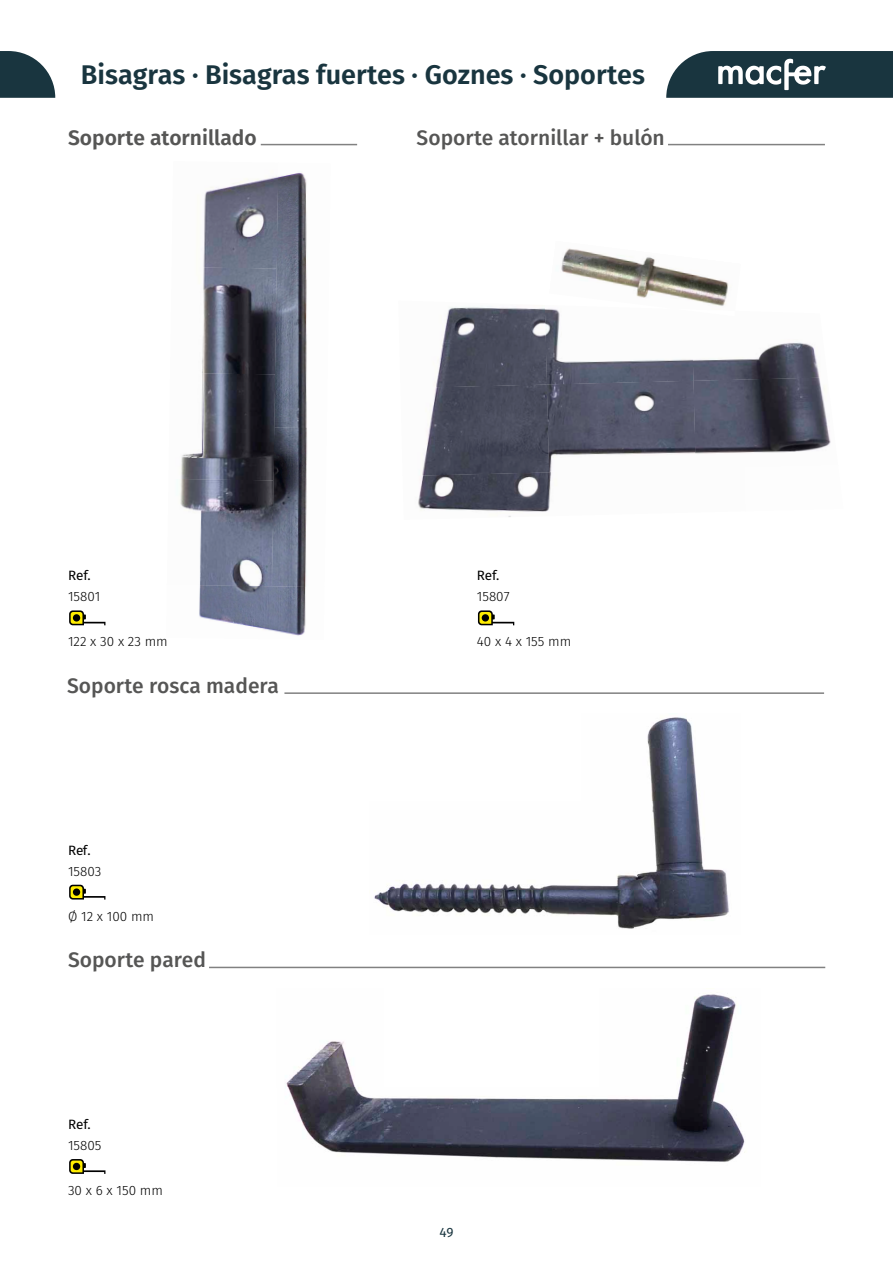
<style>
.page{position:relative;width:893px;height:1263px;background:#fff}
.page>*{position:absolute;margin:0;border:0;box-sizing:border-box;transform-origin:0 0}
.t1{font:600 27px "Fira Sans";color:#19353f}
.t2{font:500 21px "Fira Sans";color:#565655}
.t3{font:600 21px "Fira Sans";color:#565655}
.t4{font:300 13.5px "Fira Sans";color:#000}
.t5{font:13.5px "Fira Sans";letter-spacing:-.01em;color:#000}
.t6{font:13.5px "Fira Sans";color:#19353f}
</style>
<div class="page">
<hr style="left:284px;top:692px;width:540px;height:2px;background:#818181">
<hr style="left:209px;top:967px;width:616px;height:1px;background:#818181">
<hr style="left:261px;top:144px;width:96px;height:1px;background:#818181">
<hr style="left:668px;top:144px;width:157px;height:1px;background:#818181">
<img style="left:203px;top:177px;width:71px;height:90px">
<img style="left:202px;top:267px;width:72px;height:106px">
<img style="left:180px;top:373px;width:94px;height:106px">
<img style="left:180px;top:479px;width:92px;height:106px">
<img style="left:199px;top:585px;width:107px;height:51px">
<img style="left:274px;top:172px;width:33px;height:255px">
<img style="left:272px;top:427px;width:36px;height:160px">
<img style="left:374px;top:717px;width:355px;height:212px">
<img style="left:285px;top:994px;width:460px;height:168px">
<img style="left:561px;top:248px;width:168px;height:58px">
<img style="left:434px;top:306px;width:111px;height:78px">
<img style="left:545px;top:305px;width:149px;height:79px">
<img style="left:692px;top:316px;width:128px;height:65px">
<img style="left:423px;top:384px;width:124px;height:83px">
<img style="left:547px;top:381px;width:146px;height:86px">
<img style="left:693px;top:377px;width:138px;height:77px">
<img style="left:418px;top:467px;width:134px;height:50px">
<img style="left:676px;top:309px;width:18px;height:7px">
<svg style="left:69px;top:610px;width:36px;height:15px"></svg>
<div style="left:73px;top:614px;width:7px;height:8px;background:#000;border-radius:50%"></div>
<svg style="left:69px;top:885px;width:36px;height:14px"></svg>
<div style="left:73px;top:888px;width:7px;height:8px;background:#000;border-radius:50%"></div>
<svg style="left:69px;top:1159px;width:36px;height:15px"></svg>
<div style="left:73px;top:1163px;width:7px;height:7px;background:#000;border-radius:50%"></div>
<svg style="left:478px;top:610px;width:36px;height:15px"></svg>
<div style="left:482px;top:614px;width:7px;height:8px;background:#000;border-radius:50%"></div>
<svg style="left:0;top:51px;width:55px;height:47px"></svg>
<svg style="left:666px;top:51px;width:227px;height:47px;background:#3c545c"></svg>
<h1 class="t1" style="left:81px;top:50px;width:566px">Bisagras · Bisagras fuertes · Goznes · Soportes</h1>
<h2 class="t3" style="left:68px;top:118px;width:190px">Soporte atornillado</h2>
<h2 class="t2" style="left:417px;top:118px;width:250px">Soporte atornillar + bulón</h2>
<p class="t5" style="left:68px;top:563px;width:24px">Ref.</p>
<p class="t4" style="left:68px;top:584px;width:34px">15801</p>
<p class="t4" style="left:68px;top:629px;width:101px">122 x 30 x 23 mm</p>
<h2 class="t2" style="left:67px;top:667px;width:213px">Soporte rosca madera</h2>
<p class="t5" style="left:68px;top:837px;width:24px">Ref.</p>
<p class="t4" style="left:68px;top:858px;width:35px">15803</p>
<p class="t4" style="left:68px;top:903px;width:88px">Ø 12 x 100 mm</p>
<h2 class="t2" style="left:68px;top:941px;width:139px">Soporte pared</h2>
<p class="t5" style="left:68px;top:1112px;width:24px">Ref.</p>
<p class="t4" style="left:68px;top:1133px;width:35px">15805</p>
<p class="t4" style="left:68px;top:1178px;width:96px">30 x 6 x 150 mm</p>
<p class="t5" style="left:477px;top:563px;width:24px">Ref.</p>
<p class="t4" style="left:477px;top:584px;width:34px">15807</p>
<p class="t4" style="left:477px;top:629px;width:96px">40 x 4 x 155 mm</p>
<p class="t6" style="left:439px;top:1220px;width:16px">49</p>
</div>
